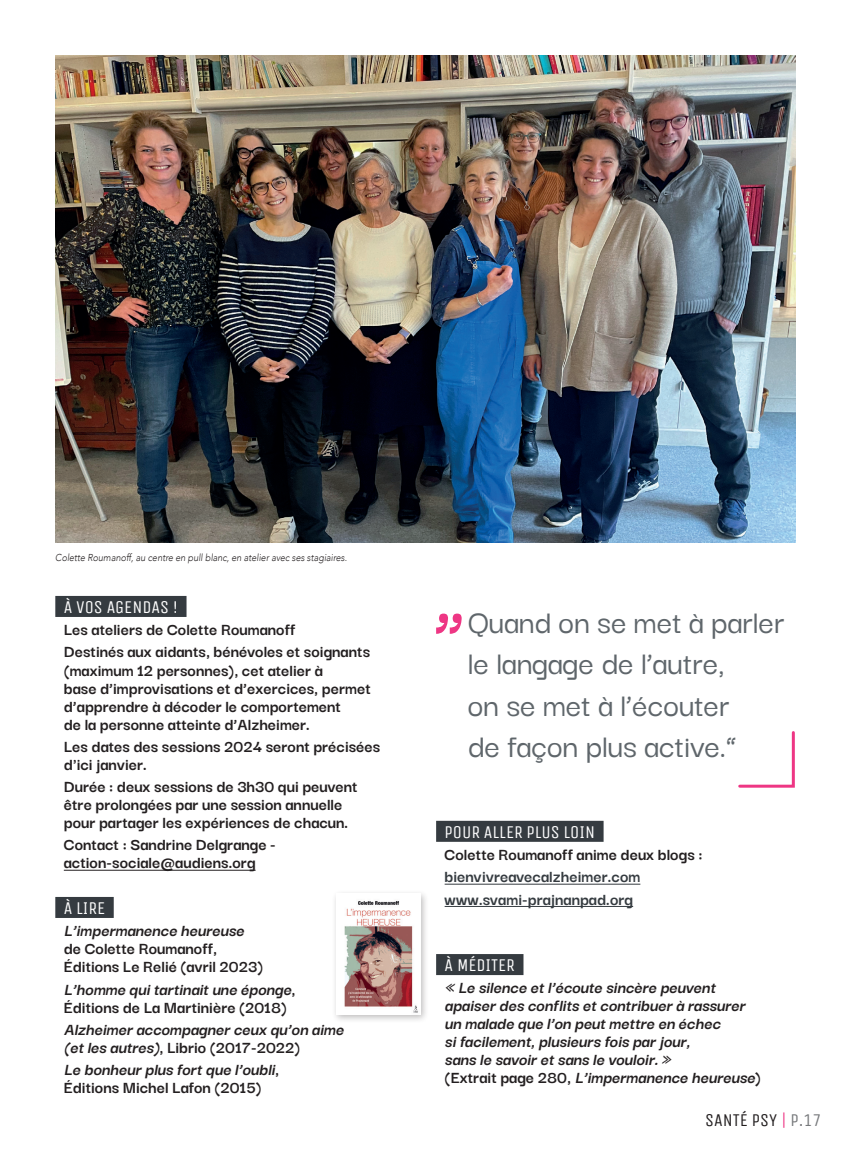
<style>
.page{position:relative;width:851px;height:1149px;background:#fff}
.page>*{position:absolute;margin:0;border:0;box-sizing:border-box;transform-origin:0 0}
.t1{font:500 108px "Darker Grotesque";color:#ee3684}
.t2{font:500 34.5px/41.4px "Darker Grotesque";color:#5f666b}
.t3{font:700 18px/18px "Darker Grotesque";color:#231f20}
.t4{font:italic 700 18px/18px "Darker Grotesque";color:#231f20}
.t5{font:700 18px/22.2px "Darker Grotesque";color:#353b40}
.t6{font:18px "Unica One";color:#fff}
.t7{font:18px "Unica One";color:#231f20}
.t8{font:italic 300 10.05px "Avenir";color:#231f20;scale:.9 1}
.s1{font-style:italic}
.s2{font-style:normal}
.s3{color:#ee3684}
.s4{color:#76787b}
</style>
<div class="page">
<img style="left:55px;top:55px;width:740px;height:487px">
<div style="left:55px;top:595px;width:131px;height:21px;background:#353b40"></div>
<hr style="left:64px;top:869px;width:191px;height:1px;background:#231f20">
<div style="left:55px;top:896px;width:59px;height:21px;background:#353b40"></div>
<div style="left:436px;top:820px;width:167px;height:21px;background:#353b40"></div>
<hr style="left:444px;top:883px;width:196px;height:1px;background:#353b40">
<hr style="left:444px;top:905px;width:189px;height:1px;background:#353b40">
<div style="left:436px;top:953px;width:87px;height:21px;background:#353b40"></div>
<svg style="left:738px;top:731px;width:57px;height:57px"></svg>
<div style="left:332px;top:889px;width:97px;height:134px;background:#231f20;opacity:.3"></div>
<img style="left:336px;top:893px;width:84px;height:121px">
<p class="t8" style="left:55px;top:551px;width:325px">Colette Roumanoff, au centre en pull blanc, en atelier avec ses stagiaires.</p>
<p class="t6" style="left:64px;top:596px;width:116px">À VOS AGENDAS !</p>
<p class="t3" style="left:64px;top:617px;width:308px;line-height:22.2px">Les ateliers de Colette Roumanoff<br>Destinés aux aidants, bénévoles et soignants</p>
<p class="t3" style="left:64px;top:659px;width:308px">(maximum 12 personnes), cet atelier à<br>base d’improvisations et d’exercices, permet d’apprendre à décoder le comportement<br>de la personne atteinte d’Alzheimer.</p>
<p class="t3" style="left:64px;top:735px;width:318px">Les dates des sessions 2024 seront précisées d'ici janvier.</p>
<p class="t3" style="left:64px;top:776px;width:295px">Durée : deux sessions de 3h30 qui peuvent être prolongées par une session annuelle pour partager les expériences de chacun.</p>
<p class="t3" style="left:64px;top:834px;width:214px">Contact : Sandrine Delgrange - action-sociale@audiens.org</p>
<p class="t6" style="left:64px;top:897px;width:43px">À LIRE</p>
<p class="t4" style="left:64px;top:920px;width:186px">L’impermanence heureuse</p>
<p class="t3" style="left:64px;top:938px;width:201px">de Colette Roumanoff,<br>Éditions Le Relié (avril 2023)</p>
<p class="t3" style="left:64px;top:978px;width:233px"><span class="s1">L’homme quitartinaitune éponge</span>,<br>Éditions de La Martinière (2018)</p>
<p class="t4" style="left:64px;top:1018px;width:285px">Alzheimeraccompagnerceux qu’on aime (etlesautres)<span class="s2">, Librio (2017-2022)</span></p>
<p class="t4" style="left:64px;top:1058px;width:217px">Le bonheurplusfortque l’oubli<span class="s2">,<br>Éditions Michel Lafon (2015)</span></p>
<h1 class="t1" style="left:432px;top:559px;width:37px">“</h1>
<h2 class="t2" style="left:467px;top:599px;width:318px">Quand on se met à parler le langage de l’autre,<br>on se met à l’écouter<br>de façon plus active.”</h2>
<p class="t6" style="left:444px;top:821px;width:152px">POUR ALLER PLUS LOIN</p>
<p class="t3" style="left:444px;top:844px;width:259px">Colette Roumanoff anime deux blogs :</p>
<p class="t5" style="left:444px;top:864px;width:197px">bienvivreavecalzheimer.com www.svami-prajnanpad.org</p>
<p class="t6" style="left:444px;top:954px;width:72px">À MÉDITER</p>
<p class="t4" style="left:444px;top:977px;width:318px">« Le silence etl’écoute sincère peuvent apaiser desconflitsetcontribuerà rassurer un malade que l’on peutmettre en échec<br>si facilement,plusieursfoisparjour,<br>sans le savoir etsansle vouloir.»<br><span class="s2">( E xt r a i t p a g e 2 8 0 ,</span> L’impermanence heureuse<span class="s2">)</span></p>
<p class="t7" style="left:705px;top:1108px;width:118px">SANTÉ PSY <span class="s3">|</span> <span class="s4">P.17</span></p>
</div>
